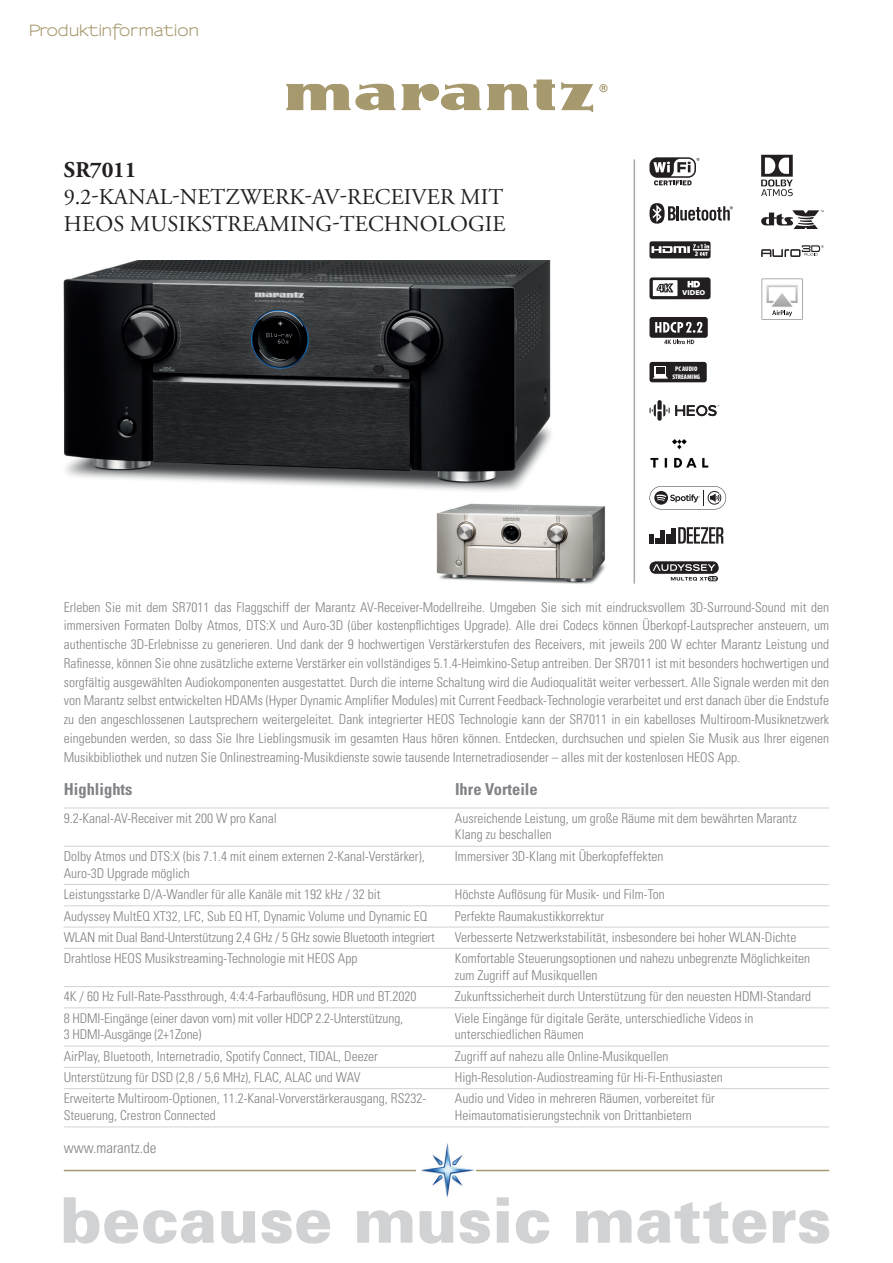
<style>
.page{position:relative;width:893px;height:1263px;background:#fff}
.page>*{position:absolute;margin:0;border:0;box-sizing:border-box;transform-origin:0 0}
.t1{font:22.5px/27px "Adobe Garamond Pro";letter-spacing:.005em;color:#231f20}
.t2{font:700 22.5px "Adobe Garamond Pro";letter-spacing:-.01em;color:#231f20}
.t3{font:700 condensed 16.5px "Univers";color:#808285}
.t4{font:700 15px "Sansumi";letter-spacing:-.01em;color:#a7996e}
.t5{font:300 condensed 15px "Univers";color:#808285}
.t6{font:300 condensed 13.5px/18.8px "Univers";color:#808285}
.t7{font:900 semi-expanded 12.3px "Myriad Pro";color:#231f20}
.t8{font:900 semi-expanded 7.2px "Myriad Pro";color:#fff}
.t9{font:900 condensed 6.75px/8.1px "Myriad Pro";color:#fff;text-align:center}
</style>
<div class="page">
<img style="left:63px;top:260px;width:488px;height:231px">
<hr style="left:64px;top:1170px;width:765px;height:1px;background:#a7996e">
<div style="left:417px;top:1142px;width:59px;height:55px;background:#fff"></div>
<img style="left:421px;top:1143px;width:53px;height:53px">
<svg style="left:64px;top:1197px;width:150px;height:46px"></svg>
<svg style="left:221px;top:1211px;width:34px;height:32px"></svg>
<svg style="left:261px;top:1210px;width:69px;height:33px"></svg>
<svg style="left:357px;top:1210px;width:55px;height:33px"></svg>
<svg style="left:420px;top:1211px;width:34px;height:32px"></svg>
<svg style="left:460px;top:1210px;width:30px;height:33px"></svg>
<svg style="left:497px;top:1197px;width:12px;height:46px"></svg>
<svg style="left:516px;top:1210px;width:33px;height:33px"></svg>
<svg style="left:576px;top:1210px;width:55px;height:33px"></svg>
<svg style="left:637px;top:1202px;width:129px;height:41px"></svg>
<svg style="left:772px;top:1210px;width:57px;height:33px"></svg>
<svg style="left:402px;top:83px;width:79px;height:27px"></svg>
<svg style="left:487px;top:80px;width:68px;height:30px"></svg>
<svg style="left:561px;top:82px;width:32px;height:30px"></svg>
<svg style="left:286px;top:83px;width:110px;height:27px"></svg>
<svg style="left:599px;top:84px;width:9px;height:8px"></svg>
<hr style="left:634px;top:159px;width:1px;height:425px;background:#a8a9ad">
<hr style="left:64px;top:808px;width:391px;height:1px;background:#d1d2d4">
<hr style="left:455px;top:808px;width:374px;height:1px;background:#d1d2d4">
<hr style="left:64px;top:846px;width:391px;height:1px;background:#d1d2d4">
<hr style="left:455px;top:846px;width:374px;height:1px;background:#d1d2d4">
<hr style="left:64px;top:884px;width:391px;height:1px;background:#d1d2d4">
<hr style="left:455px;top:884px;width:374px;height:1px;background:#d1d2d4">
<hr style="left:64px;top:905px;width:391px;height:1px;background:#d1d2d4">
<hr style="left:455px;top:905px;width:374px;height:1px;background:#d1d2d4">
<hr style="left:64px;top:927px;width:391px;height:1px;background:#d1d2d4">
<hr style="left:455px;top:927px;width:374px;height:1px;background:#d1d2d4">
<hr style="left:64px;top:948px;width:391px;height:1px;background:#d1d2d4">
<hr style="left:455px;top:948px;width:374px;height:1px;background:#d1d2d4">
<hr style="left:64px;top:986px;width:391px;height:1px;background:#d1d2d4">
<hr style="left:455px;top:986px;width:374px;height:1px;background:#d1d2d4">
<hr style="left:64px;top:1007px;width:391px;height:1px;background:#d1d2d4">
<hr style="left:455px;top:1007px;width:374px;height:1px;background:#d1d2d4">
<hr style="left:64px;top:1046px;width:391px;height:1px;background:#d1d2d4">
<hr style="left:455px;top:1046px;width:374px;height:1px;background:#d1d2d4">
<hr style="left:64px;top:1067px;width:391px;height:1px;background:#d1d2d4">
<hr style="left:455px;top:1067px;width:374px;height:1px;background:#d1d2d4">
<hr style="left:64px;top:1088px;width:391px;height:1px;background:#d1d2d4">
<hr style="left:455px;top:1088px;width:374px;height:1px;background:#d1d2d4">
<hr style="left:64px;top:1126px;width:391px;height:1px;background:#d1d2d4">
<hr style="left:455px;top:1126px;width:374px;height:1px;background:#d1d2d4">
<img style="left:436px;top:503px;width:170px;height:81px">
<div style="left:649px;top:277px;width:62px;height:22px;background:#231f20;border-radius:3px"></div>
<div style="left:653px;top:280px;width:24px;height:16px;background:#fff"></div>
<svg style="left:657px;top:283px;width:16px;height:9px"></svg>
<svg style="left:688px;top:281px;width:12px;height:6px"></svg>
<div style="left:649px;top:362px;width:58px;height:20px;background:#231f20;border-radius:3px"></div>
<svg style="left:653px;top:376px;width:15px;height:3px"></svg>
<svg style="left:649px;top:203px;width:84px;height:21px"></svg>
<svg style="left:649px;top:486px;width:77px;height:23px"></svg>
<div style="left:649px;top:317px;width:59px;height:21px;background:#231f20;border-radius:3px"></div>
<svg style="left:664px;top:339px;width:30px;height:5px"></svg>
<svg style="left:655px;top:321px;width:47px;height:12px"></svg>
<svg style="left:649px;top:157px;width:51px;height:28px"></svg>
<div style="left:649px;top:241px;width:62px;height:17px;background:#231f20;border-radius:2px"></div>
<svg style="left:651px;top:244px;width:58px;height:12px"></svg>
<svg style="left:649px;top:561px;width:70px;height:20px"></svg>
<img style="left:650px;top:439px;width:59px;height:29px">
<svg style="left:649px;top:527px;width:74px;height:17px"></svg>
<svg style="left:649px;top:400px;width:70px;height:21px"></svg>
<svg style="left:762px;top:279px;width:40px;height:40px"></svg>
<img style="left:765px;top:283px;width:34px;height:25px">
<svg style="left:761px;top:155px;width:32px;height:41px"></svg>
<svg style="left:761px;top:210px;width:63px;height:18px"></svg>
<svg style="left:761px;top:245px;width:63px;height:12px"></svg>
<p class="t4" style="left:28px;top:22px;width:172px">Produktinformation</p>
<h1 class="t2" style="left:64px;top:156px;width:74px">SR7011</h1>
<h1 class="t1" style="left:64px;top:184px;width:443px">9.2-KANAL-NETZWERK-AV-RECEIVER MIT<br>HEOS MUSIKSTREAMING-TECHNOLOGIE</h1>
<p class="t7" style="left:657px;top:281px;width:44px">4K <sup>HD</sup></p>
<p class="t8" style="left:682px;top:288px;width:25px">VIDEO</p>
<p class="t9" style="left:672px;top:364px;width:29px">PC AUDIO<br>STREAMING</p>
<p class="t6" style="left:64px;top:597px;width:767px;text-align:justify">Erleben Sie mit dem SR7011 das Flaggschiff der Marantz AV-Receiver-Modellreihe. Umgeben Sie sich mit eindrucksvollem 3D-Surround-Sound mit den immersiven Formaten Dolby Atmos, DTS:X und Auro-3D (über kostenpflichtiges Upgrade). Alle drei Codecs können Überkopf-Lautsprecher ansteuern, um authentische 3D-Erlebnisse zu generieren. Und dank der 9 hochwertigen Verstärkerstufen des Receivers, mit jeweils 200 W echter Marantz Leistung und Rafinesse, können Sie ohne zusätzliche externe Verstärker ein vollständiges 5.1.4-Heimkino-Setup antreiben. Der SR7011 ist mit besonders hochwertigen und sorgfältig ausgewählten Audiokomponenten ausgestattet. Durch die interne Schaltung wird die Audioqualität weiter verbessert. Alle Signale werden mit den von Marantz selbst entwickelten HDAMs (Hyper Dynamic Amplifier Modules) mit Current Feedback-Technologie verarbeitet und erst danach über die Endstufe zu den angeschlossenen Lautsprechern weitergeleitet. Dank integrierter HEOS Technologie kann der SR7011 in ein kabelloses Multiroom-Musiknetzwerk eingebunden werden, so dass Sie Ihre Lieblingsmusik im gesamten Haus hören können. Entdecken, durchsuchen und spielen Sie Musik aus Ihrer eigenen Musikbibliothek und nutzen Sie Onlinestreaming-Musikdienste sowie tausende Internetradiosender – alles mit der kostenlosen HEOS App.</p>
<p class="t3" style="left:64px;top:779px;width:70px">Highlights</p>
<p class="t3" style="left:455px;top:779px;width:84px">Ihre Vorteile</p>
<p class="t6" style="left:64px;top:808px;width:214px">9.2-Kanal-AV-Receiver mit 200 W pro Kanal</p>
<p class="t6" style="left:455px;top:809px;width:343px;line-height:16.5px">Ausreichende Leistung, um große Räume mit dem bewährten Marantz<br>Klang zu beschallen</p>
<p class="t6" style="left:64px;top:848px;width:362px;line-height:16.5px">Dolby Atmos und DTS:X (bis 7.1.4 mit einem externen 2-Kanal-Verstärker),<br>Auro-3D Upgrade möglich</p>
<p class="t6" style="left:455px;top:847px;width:210px">Immersiver 3D-Klang mit Überkopfeffekten</p>
<p class="t6" style="left:64px;top:885px;width:318px">Leistungsstarke D/A-Wandler für alle Kanäle mit 192 kHz / 32 bit</p>
<p class="t6" style="left:455px;top:885px;width:211px">Höchste Auflösung für Musik- und Film-Ton</p>
<p class="t6" style="left:64px;top:906px;width:365px">Audyssey MultEQ XT32, LFC, Sub EQ HT, Dynamic Volume und Dynamic EQ</p>
<p class="t6" style="left:455px;top:906px;width:151px">Perfekte Raumakustikkorrektur</p>
<p class="t6" style="left:64px;top:927px;width:373px">WLAN mit Dual Band-Unterstützung 2,4 GHz / 5 GHz sowie Bluetooth integriert</p>
<p class="t6" style="left:455px;top:927px;width:343px">Verbesserte Netzwerkstabilität, insbesondere bei hoher WLAN-Dichte</p>
<p class="t6" style="left:64px;top:949px;width:295px">Drahtlose HEOS Musikstreaming-Technologie mit HEOS App</p>
<p class="t6" style="left:455px;top:950px;width:357px;line-height:16.5px">Komfortable Steuerungsoptionen und nahezu unbegrenzte Möglichkeiten zum Zugriff auf Musikquellen</p>
<p class="t6" style="left:64px;top:987px;width:354px">4K / 60 Hz Full-Rate-Passthrough, 4:4:4-Farbauflösung, HDR und BT.2020</p>
<p class="t6" style="left:455px;top:987px;width:358px">Zukunftssicherheit durch Unterstützung für den neuesten HDMI-Standard</p>
<p class="t6" style="left:64px;top:1009px;width:341px;line-height:16.5px">8 HDMI-Eingänge (einer davon vorn) mit voller HDCP 2.2-Unterstützung,<br>3 HDMI-Ausgänge (2+1Zone)</p>
<p class="t6" style="left:455px;top:1009px;width:300px;line-height:16.5px">Viele Eingänge für digitale Geräte, unterschiedliche Videos in unterschiedlichen Räumen</p>
<p class="t6" style="left:64px;top:1046px;width:316px">AirPlay, Bluetooth, Internetradio, Spotify Connect, TIDAL, Deezer</p>
<p class="t6" style="left:455px;top:1046px;width:215px">Zugriff auf nahezu alle Online-Musikquellen</p>
<p class="t6" style="left:64px;top:1068px;width:298px">Unterstützung für DSD (2,8 / 5,6 MHz), FLAC, ALAC und WAV</p>
<p class="t6" style="left:455px;top:1068px;width:269px">High-Resolution-Audiostreaming für Hi-Fi-Enthusiasten</p>
<p class="t6" style="left:64px;top:1090px;width:364px;line-height:16.5px">Erweiterte Multiroom-Optionen, 11.2-Kanal-Vorverstärkerausgang, RS232-<br>Steuerung, Crestron Connected</p>
<p class="t6" style="left:455px;top:1090px;width:261px;line-height:16.5px">Audio und Video in mehreren Räumen, vorbereitet für<br>Heimautomatisierungstechnik von Drittanbietern</p>
<p class="t5" style="left:64px;top:1139px;width:94px">www.marantz.de</p>
</div>
